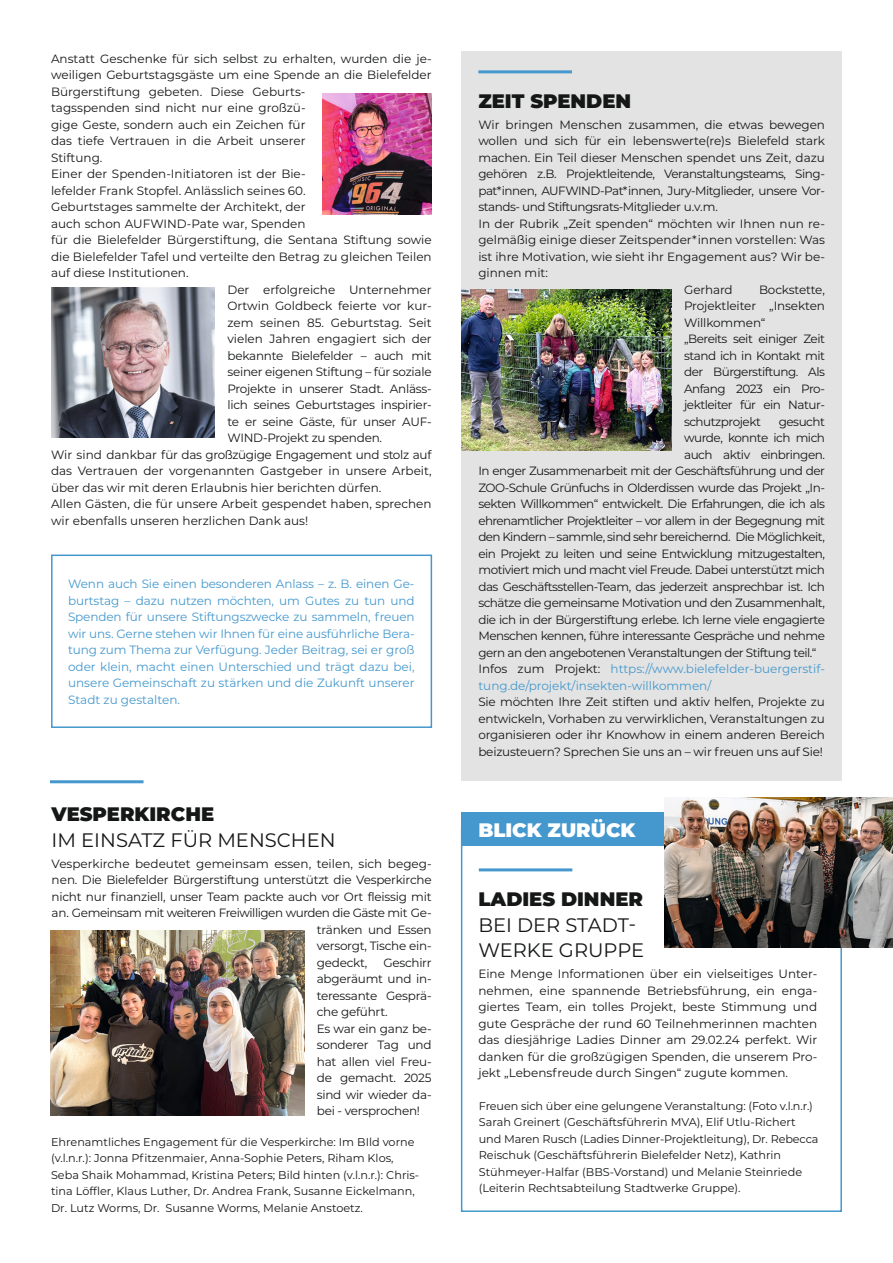
<style>
.page{position:relative;width:893px;height:1263px;background:#fff}
.page>*{position:absolute;margin:0;border:0;box-sizing:border-box;transform-origin:0 0}
.t1{font:19.5px/25.5px "Montserrat";color:#151616}
.t2{font:900 19.5px "Montserrat";color:#151616}
.t3{font:900 19.5px "Montserrat";color:#fff}
.t4{font:12px/16.5px "Montserrat";letter-spacing:-.02em;color:#151616;text-align:justify}
.t5{font:12px "Montserrat";color:#151616}
.t6{font:12px/16.5px "Montserrat";letter-spacing:-.04em;color:#151616}
.t7{font:12px/16.5px "Montserrat";color:#4498cd;text-align:justify}
.t8{font:12px "Montserrat";letter-spacing:-.05em;color:#151616}
.t9{font:11.25px/16.5px "Montserrat";color:#151616}
.s1{color:#151616}
</style>
<div class="page">
<div style="left:461px;top:827px;width:381px;height:385px;border:2px solid #4498cd"></div>
<div style="left:461px;top:51px;width:381px;height:729px;background:#e3e3e3"></div>
<img style="left:461px;top:290px;width:210px;height:161px">
<img style="left:323px;top:94px;width:109px;height:120px">
<img style="left:51px;top:288px;width:164px;height:150px">
<div style="left:51px;top:554px;width:381px;height:174px;border:2px solid #4498cd"></div>
<hr style="left:50px;top:780px;width:94px;height:3px;background:#4498cd">
<img style="left:51px;top:930px;width:253px;height:185px">
<hr style="left:478px;top:70px;width:94px;height:3px;background:#4498cd">
<div style="left:461px;top:812px;width:381px;height:33px;background:#4498cd"></div>
<hr style="left:479px;top:868px;width:93px;height:3px;background:#4498cd">
<img style="left:664px;top:797px;width:229px;height:150px">
<p class="t5" style="left:51px;top:50px;width:382px">Anstatt Geschenke für sich selbst zu erhalten, wurden die je-</p>
<p class="t5" style="left:51px;top:67px;width:382px">weiligen Geburtstagsgäste um eine Spende an die Bielefelder</p>
<p class="t5" style="left:51px;top:83px;width:256px">Bürgerstiftung gebeten. Diese Geburts-</p>
<p class="t5" style="left:51px;top:100px;width:256px">tagsspenden sind nicht nur eine großzü-</p>
<p class="t5" style="left:51px;top:116px;width:256px">gige Geste, sondern auch ein Zeichen für</p>
<p class="t5" style="left:51px;top:133px;width:256px">das tiefe Vertrauen in die Arbeit unserer</p>
<p class="t5" style="left:51px;top:149px;width:53px">Stiftung.</p>
<p class="t5" style="left:51px;top:166px;width:256px">Einer der Spenden-Initiatoren ist der Bie-</p>
<p class="t5" style="left:51px;top:182px;width:256px">lefelder Frank Stopfel. Anlässlich seines 60.</p>
<p class="t5" style="left:51px;top:199px;width:256px">Geburtstages sammelte der Architekt, der</p>
<p class="t5" style="left:51px;top:215px;width:256px">auch schon AUFWIND-Pate war, Spenden</p>
<p class="t5" style="left:51px;top:232px;width:382px">für die Bielefelder Bürgerstiftung, die Sentana Stiftung sowie</p>
<p class="t5" style="left:51px;top:248px;width:382px">die Bielefelder Tafel und verteilte den Betrag zu gleichen Teilen</p>
<p class="t5" style="left:51px;top:265px;width:139px">auf diese Institutionen.</p>
<p class="t5" style="left:227px;top:281px;width:206px">Der erfolgreiche Unternehmer</p>
<p class="t5" style="left:227px;top:298px;width:206px">Ortwin Goldbeck feierte vor kur-</p>
<p class="t5" style="left:227px;top:314px;width:206px">zem seinen 85. Geburtstag. Seit</p>
<p class="t5" style="left:227px;top:331px;width:206px">vielen Jahren engagiert sich der</p>
<p class="t4" style="left:227px;top:347px;width:206px">bekannte Bielefelder – auch mit</p>
<p class="t4" style="left:227px;top:363px;width:206px">seiner eigenen Stiftung – für soziale</p>
<p class="t4" style="left:227px;top:380px;width:206px">Projekte in unserer Stadt. Anläss-</p>
<p class="t4" style="left:227px;top:396px;width:206px">lich seines Geburtstages inspirier-</p>
<p class="t4" style="left:227px;top:413px;width:206px">te er seine Gäste, für unser AUF-</p>
<p class="t4" style="left:227px;top:429px;width:156px">WIND-Projekt zu spenden.</p>
<p class="t4" style="left:51px;top:446px;width:382px">Wir sind dankbar für das großzügige Engagement und stolz auf</p>
<p class="t5" style="left:51px;top:463px;width:382px">das Vertrauen der vorgenannten Gastgeber in unsere Arbeit,</p>
<p class="t5" style="left:51px;top:479px;width:332px">über das wir mit deren Erlaubnis hier berichten dürfen.</p>
<p class="t5" style="left:51px;top:496px;width:382px">Allen Gästen, die für unsere Arbeit gespendet haben, sprechen</p>
<p class="t5" style="left:51px;top:512px;width:259px">wir ebenfalls unseren herzlichen Dank aus!</p>
<p class="t7" style="left:68px;top:575px;width:348px">Wenn auch Sie einen besonderen Anlass – z. B. einen Ge&shy;burtstag – dazu nutzen möchten, um Gutes zu tun und Spenden für unsere Stiftungszwecke zu sammeln, freuen wir uns. Gerne stehen wir Ihnen für eine ausführliche Bera&shy;tung zum Thema zur Verfügung. Jeder Beitrag, sei er groß oder klein, macht einen Unterschied und trägt dazu bei, unsere Gemeinschaft zu stärken und die Zukunft unserer Stadt zu gestalten.</p>
<h1 class="t2" style="left:52px;top:800px;width:164px">VESPERKIRCHE</h1>
<h1 class="t1" style="left:52px;top:827px;width:285px">IM EINSATZ FÜR MENSCHEN</h1>
<p class="t5" style="left:52px;top:855px;width:381px">Vesperkirche bedeutet gemeinsam essen, teilen, sich begeg-</p>
<p class="t4" style="left:52px;top:871px;width:381px">nen. Die Bielefelder Bürgerstiftung unterstützt die Vesperkirche</p>
<p class="t4" style="left:52px;top:888px;width:381px">nicht nur finanziell, unser Team packte auch vor Ort fleissig mit</p>
<p class="t6" style="left:52px;top:904px;width:381px">an. Gemeinsam mit weiteren Freiwilligen wurden die Gäste mit Ge-</p>
<p class="t4" style="left:317px;top:921px;width:116px">tränken und Essen</p>
<p class="t4" style="left:317px;top:937px;width:116px">versorgt, Tische ein-</p>
<p class="t4" style="left:317px;top:954px;width:52px">gedeckt,</p>
<p class="t4" style="left:317px;top:954px;width:116px;text-align:left;text-indent:67px">Geschirr abgeräumt und in&shy;teressante Gesprä&shy;che geführt.<br>Es war ein ganz be&shy;sonderer Tag und hat allen viel Freu&shy;de gemacht. 2025 sind wir wieder da&shy;bei - versprochen!</p>
<p class="t9" style="left:51px;top:1133px;width:370px">Ehrenamtliches Engagement für die Vesperkirche: Im BIld vorne (v.l.n.r.): Jonna Pfitzenmaier, Anna-Sophie Peters, Riham Klos, Seba Shaik Mohammad, Kristina Peters; Bild hinten (v.l.n.r.): Chris&shy;tina Löffler, Klaus Luther, Dr. Andrea Frank, Susanne Eickelmann, Dr. Lutz Worms, Dr. Susanne Worms, Melanie Anstoetz.</p>
<h1 class="t2" style="left:478px;top:87px;width:154px">ZEIT SPENDEN</h1>
<p class="t4" style="left:478px;top:116px;width:348px">Wir bringen Menschen zusammen, die etwas bewegen</p>
<p class="t4" style="left:478px;top:132px;width:348px">wollen und sich für ein lebenswerte(re)s Bielefeld stark</p>
<p class="t4" style="left:478px;top:149px;width:348px">machen. Ein Teil dieser Menschen spendet uns Zeit, dazu</p>
<p class="t6" style="left:478px;top:165px;width:348px">gehören z.B. Projektleitende, Veranstaltungsteams, Sing-</p>
<p class="t6" style="left:478px;top:182px;width:348px">pat*innen, AUFWIND-Pat*innen, Jury-Mitglieder, unsere Vor-</p>
<p class="t6" style="left:478px;top:198px;width:241px">stands- und Stiftungsrats-Mitglieder u.v.m.</p>
<p class="t5" style="left:478px;top:215px;width:348px">In der Rubrik „Zeit spenden“ möchten wir Ihnen nun re-</p>
<p class="t5" style="left:478px;top:232px;width:348px">gelmäßig einige dieser Zeitspender*innen vorstellen: Was</p>
<p class="t5" style="left:478px;top:248px;width:348px">ist ihre Motivation, wie sieht ihr Engagement aus? Wir be-</p>
<p class="t5" style="left:478px;top:265px;width:71px">ginnen mit:</p>
<p class="t4" style="left:684px;top:281px;width:50px">Gerhard</p>
<p class="t6" style="left:684px;top:281px;width:142px;text-indent:75px">Bockstette,<br>Projektleiter „Insekten<br>Willkommen“<br>„Bereits seit einiger Zeit stand ich in Kontakt mit der Bürgerstiftung. Als<br>Anfang 2023 ein Pro&shy;jektleiter für ein Natur&shy;schutzprojekt</p>
<p class="t6" style="left:779px;top:413px;width:48px">gesucht</p>
<p class="t6" style="left:684px;top:429px;width:142px">wurde, konnte ich mich</p>
<p class="t6" style="left:684px;top:446px;width:142px">auch aktiv einbringen.</p>
<p class="t6" style="left:478px;top:462px;width:348px">In enger Zusammenarbeit mit der Geschäftsführung und der</p>
<p class="t6" style="left:478px;top:479px;width:348px">ZOO-Schule Grünfuchs in Olderdissen wurde das Projekt „In-</p>
<p class="t8" style="left:478px;top:496px;width:348px">sekten Willkommen“ entwickelt. Die Erfahrungen, die ich als</p>
<p class="t8" style="left:478px;top:512px;width:348px">ehrenamtlicher Projektleiter – vor allem in der Begegnung mit</p>
<p class="t6" style="left:478px;top:528px;width:348px">den Kindern – sammle, sind sehr bereichernd. Die Möglichkeit,</p>
<p class="t6" style="left:478px;top:545px;width:348px">ein Projekt zu leiten und seine Entwicklung mitzugestalten,</p>
<p class="t6" style="left:478px;top:561px;width:348px">motiviert mich und macht viel Freude. Dabei unterstützt mich</p>
<p class="t6" style="left:478px;top:578px;width:348px">das Geschäftsstellen-Team, das jederzeit ansprechbar ist. Ich</p>
<p class="t6" style="left:478px;top:594px;width:348px">schätze die gemeinsame Motivation und den Zusammenhalt,</p>
<p class="t6" style="left:478px;top:611px;width:348px">die ich in der Bürgerstiftung erlebe. Ich lerne viele engagierte</p>
<p class="t6" style="left:478px;top:627px;width:348px">Menschen kennen, führe interessante Gespräche und nehme</p>
<p class="t6" style="left:478px;top:644px;width:339px">gern an den angebotenen Veranstaltungen der Stiftung teil.“</p>
<p class="t7" style="left:478px;top:660px;width:348px"><span class="s1">Infos zum Projekt:</span> https://www.bielefelder-buergerstif-</p>
<p class="t7" style="left:478px;top:677px;width:235px">tung.de/projekt/insekten-willkommen/</p>
<p class="t4" style="left:478px;top:693px;width:348px">Sie möchten Ihre Zeit stiften und aktiv helfen, Projekte zu entwickeln, Vorhaben zu verwirklichen, Veranstaltungen zu organisieren oder ihr Knowhow in einem anderen Bereich beizusteuern? Sprechen Sie uns an – wir freuen uns auf Sie!</p>
<h1 class="t3" style="left:478px;top:815px;width:159px">BLICK ZURÜCK</h1>
<h1 class="t2" style="left:478px;top:885px;width:166px">LADIES DINNER</h1>
<h1 class="t1" style="left:478px;top:911px;width:167px">BEI DER STADT-<br>WERKE GRUPPE</h1>
<p class="t4" style="left:478px;top:965px;width:340px">Eine Menge Informationen über ein vielseitiges Unter&shy;nehmen, eine spannende Betriebsführung, ein enga&shy;giertes Team, ein tolles Projekt, beste Stimmung und gute Gespräche der rund 60 Teilnehmerinnen machten das diesjährige Ladies Dinner am 29.02.24 perfekt. Wir danken für die großzügigen Spenden, die unserem Pro&shy;jekt „Lebensfreude durch Singen“ zugute kommen.</p>
<p class="t9" style="left:479px;top:1097px;width:341px">Freuen sich über eine gelungene Veranstaltung: (Foto v.l.n.r.)<br>Sarah Greinert (Geschäftsführerin MVA), Elif Utlu-Richert und Maren Rusch (Ladies Dinner-Projektleitung), Dr. Rebecca Reischuk (Geschäftsführerin Bielefelder Netz), Kathrin Stühmeyer-Halfar (BBS-Vorstand) und Melanie Steinriede (Leiterin Rechtsabteilung Stadtwerke Gruppe).</p>
</div>
